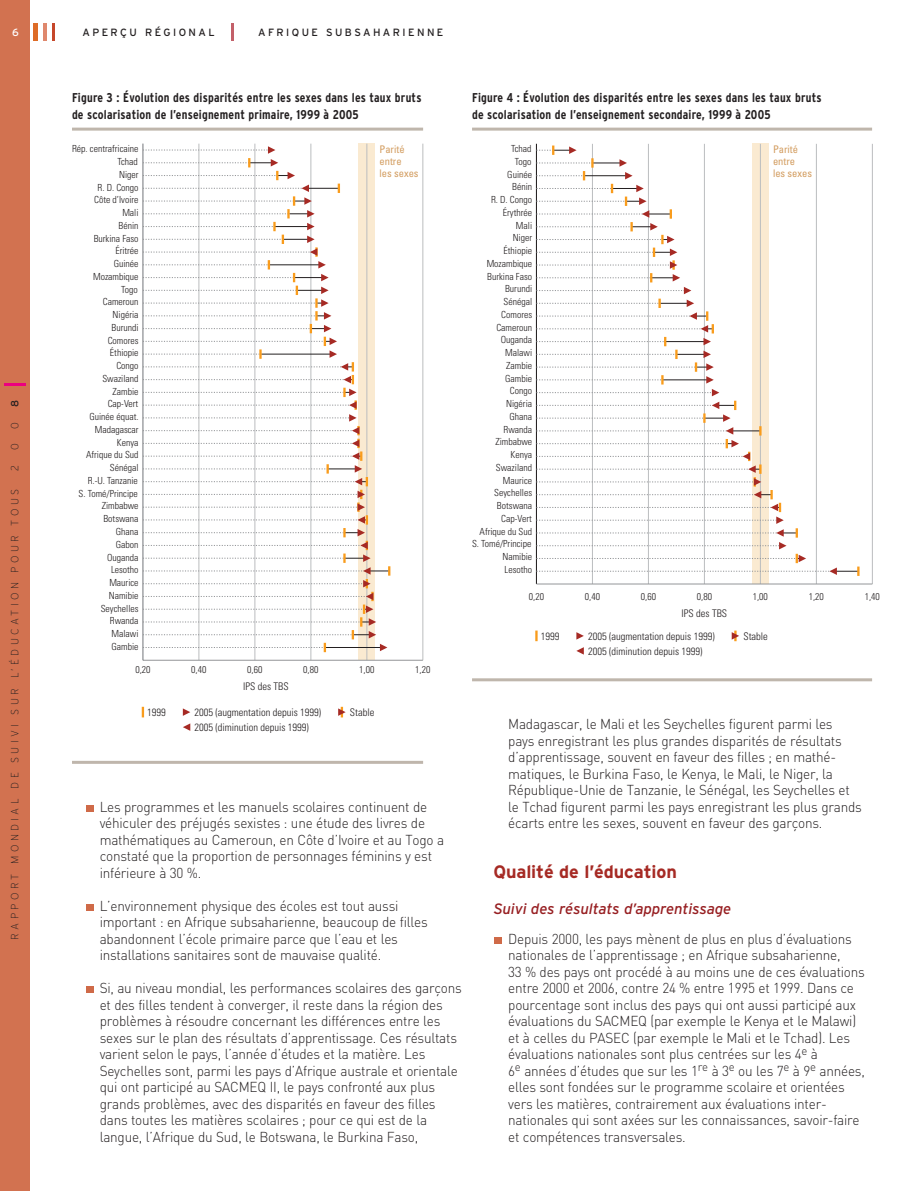
<style>
.page{position:relative;width:915px;height:1191px;background:#fff}
.page>*{position:absolute;margin:0;border:0;box-sizing:border-box;transform-origin:0 0}
.t1{font:700 18px "Interstate";letter-spacing:-.005em;color:#a62a24}
.t2{font:italic 15px "Interstate";letter-spacing:-.005em;color:#971f22}
.t3{font:300 14.25px/16.5px "DIN";letter-spacing:-.015em;color:#231f20;scale:.95 1}
.t4{font:700 condensed 12.75px/16.5px "Interstate";letter-spacing:.015em;color:#231f20}
.t5{font:300 condensed 10.5px "Univers";color:#231f20}
.t6{font:200 10.5px "Interstate";letter-spacing:.325em;color:#231f20}
.t7{font:condensed 10.5px/12px "Univers";color:#d39d60}
.t8{font:10.5px "Interstate";letter-spacing:.23em;color:#231f20}
.t9{font:10.5px "Interstate";color:#fff}
.t10{font:300 condensed 9.75px/12.8px "Univers";color:#231f20;text-align:right}
</style>
<div class="page">
<div style="left:0;top:1px;width:29px;height:1190px;background:#d27250"></div>
<hr style="left:34px;top:24px;width:4px;height:17px;background:#de6c27">
<hr style="left:44px;top:24px;width:3px;height:17px;background:#df886d">
<svg style="left:53px;top:24px;width:2px;height:17px"></svg>
<div style="left:86px;top:986px;width:7px;height:7px;background:#cf6a48"></div>
<div style="left:86px;top:904px;width:7px;height:7px;background:#cf6a48"></div>
<div style="left:86px;top:805px;width:7px;height:7px;background:#cf6a48"></div>
<div style="left:494px;top:937px;width:7px;height:7px;background:#cf6a48"></div>
<hr style="left:231px;top:24px;width:3px;height:17px;background:#c36069">
<hr style="left:4px;top:383px;width:21px;height:2px;background:#ec0080">
<hr style="left:72px;top:128px;width:351px;height:3px;background:#bfb6ac">
<hr style="left:143px;top:144px;width:1px;height:516px;background:#bbbdbf">
<hr style="left:198px;top:144px;width:1px;height:516px;background:#bbbdbf">
<hr style="left:254px;top:144px;width:1px;height:516px;background:#bbbdbf">
<hr style="left:310px;top:144px;width:1px;height:516px;background:#bbbdbf">
<hr style="left:366px;top:144px;width:1px;height:516px;background:#bbbdbf">
<hr style="left:422px;top:144px;width:1px;height:516px;background:#bbbdbf">
<hr style="left:142px;top:144px;width:1px;height:516px;background:#939598">
<hr style="left:143px;top:660px;width:279px;height:1px;background:#939598">
<svg style="left:143px;top:146px;width:247px;height:506px"></svg>
<svg style="left:338px;top:707px;width:7px;height:10px"></svg>
<svg style="left:142px;top:707px;width:2px;height:10px"></svg>
<svg style="left:183px;top:708px;width:7px;height:8px"></svg>
<svg style="left:183px;top:723px;width:7px;height:8px"></svg>
<hr style="left:472px;top:128px;width:399px;height:3px;background:#bfb6ac">
<hr style="left:592px;top:144px;width:1px;height:440px;background:#bbbdbf">
<hr style="left:648px;top:144px;width:1px;height:440px;background:#bbbdbf">
<hr style="left:704px;top:144px;width:1px;height:440px;background:#bbbdbf">
<hr style="left:759px;top:144px;width:1px;height:440px;background:#bbbdbf">
<hr style="left:815px;top:144px;width:1px;height:440px;background:#bbbdbf">
<hr style="left:871px;top:144px;width:1px;height:440px;background:#bbbdbf">
<hr style="left:536px;top:144px;width:1px;height:440px;background:#939598">
<hr style="left:536px;top:583px;width:336px;height:1px;background:#939598">
<svg style="left:536px;top:145px;width:323px;height:431px"></svg>
<svg style="left:731px;top:630px;width:7px;height:11px"></svg>
<svg style="left:535px;top:630px;width:2px;height:11px"></svg>
<svg style="left:576px;top:632px;width:7px;height:7px"></svg>
<svg style="left:576px;top:647px;width:7px;height:7px"></svg>
<hr style="left:72px;top:761px;width:351px;height:3px;background:#bfb6ac">
<hr style="left:472px;top:678px;width:399px;height:3px;background:#bfb6ac">
<p class="t9" style="left:12px;top:28px;width:8px">6</p>
<p class="t8" style="left:11px;top:407px;width:9px;rotate:-90deg">8</p>
<p class="t6" style="left:11px;top:428px;width:8px;rotate:-90deg">0</p>
<p class="t6" style="left:11px;top:471px;width:7px;rotate:-90deg">2</p>
<p class="t6" style="left:11px;top:450px;width:8px;rotate:-90deg">0</p>
<p class="t6" style="left:11px;top:939px;width:452px;rotate:-90deg">RAPPORT MONDIAL DE SUIVI SUR L’ÉDUCATION POUR TOUS</p>
<p class="t8" style="left:82px;top:28px;width:134px">APERÇU RÉGIONAL</p>
<p class="t8" style="left:258px;top:28px;width:187px">AFRIQUE SUBSAHARIENNE</p>
<p class="t4" style="left:72px;top:90px;width:351px">Figure 3 : Évolution des disparités entre les sexes dans les taux bruts de scolarisation de l’enseignement primaire, 1999 à 2005</p>
<p class="t10" style="left:72px;top:143px;width:68px">Rép. centrafricaine<br>Tchad<br>Niger<br>R. D. Congo<br>Côte d’Ivoire<br>Mali<br>Bénin<br>Burkina Faso<br>Éritrée<br>Guinée<br>Mozambique<br>Togo<br>Cameroun<br>Nigéria<br>Burundi<br>Comores<br>Éthiopie<br>Congo<br>Swaziland<br>Zambie<br>Cap-Vert<br>Guinée équat.<br>Madagascar<br>Kenya<br>Afrique du Sud<br>Sénégal<br>R.-U. Tanzanie<br>S. Tomé/Principe<br>Zimbabwe<br>Botswana<br>Ghana<br>Gabon<br>Ouganda<br>Lesotho<br>Maurice<br>Namibie<br>Seychelles<br>Rwanda<br>Malawi<br>Gambie</p>
<p class="t10" style="left:135px;top:664px;width:17px">0,20</p>
<p class="t10" style="left:247px;top:664px;width:17px">0,60</p>
<p class="t7" style="left:379px;top:144px;width:41px">Parité entre<br>les sexes</p>
<p class="t10" style="left:191px;top:664px;width:17px">0,40</p>
<p class="t10" style="left:303px;top:664px;width:17px">0,80</p>
<p class="t10" style="left:359px;top:664px;width:17px">1,00</p>
<p class="t10" style="left:415px;top:664px;width:17px">1,20</p>
<p class="t5" style="left:243px;top:682px;width:47px">IPS des TBS</p>
<p class="t5" style="left:147px;top:708px;width:20px">1999</p>
<p class="t5" style="left:194px;top:708px;width:128px">2005 (augmentation depuis 1999)</p>
<p class="t5" style="left:350px;top:708px;width:26px">Stable</p>
<p class="t5" style="left:194px;top:723px;width:116px">2005 (diminution depuis 1999)</p>
<p class="t3" style="left:100px;top:800px;width:364px">Les programmes et les manuels scolaires continuent de véhiculer des préjugés sexistes : une étude des livres de mathématiques au Cameroun, en Côte d’Ivoire et au Togo a constaté que la proportion de personnages féminins y est inférieure à 30 %.</p>
<p class="t3" style="left:100px;top:899px;width:347px">L’environnement physique des écoles est tout aussi important : en Afrique subsaharienne, beaucoup de filles abandonnent l’école primaire parce que l’eau et les installations sanitaires sont de mauvaise qualité.</p>
<p class="t3" style="left:100px;top:981px;width:382px">Si, au niveau mondial, les performances scolaires des garçons et des filles tendent à converger, il reste dans la région des problèmes à résoudre concernant les différences entre les sexes sur le plan des résultats d’apprentissage. Ces résultats varient selon le pays, l’année d’études et la matière. Les Seychelles sont, parmi les pays d’Afrique australe et orientale qui ont participé au SACMEQ II, le pays confronté aux plus grands problèmes, avec des disparités en faveur des filles dans toutes les matières scolaires ; pour ce qui est de la langue, l’Afrique du Sud, le Botswana, le Burkina Faso,</p>
<p class="t4" style="left:472px;top:90px;width:351px">Figure 4 : Évolution des disparités entre les sexes dans les taux bruts de scolarisation de l’enseignement secondaire, 1999 à 2005</p>
<p class="t10" style="left:472px;top:143px;width:62px">Tchad<br>Togo<br>Guinée<br>Bénin<br>R. D. Congo<br>Érythrée<br>Mali<br>Niger<br>Éthiopie<br>Mozambique<br>Burkina Faso<br>Burundi<br>Sénégal<br>Comores<br>Cameroun<br>Ouganda<br>Malawi<br>Zambie<br>Gambie<br>Congo<br>Nigéria<br>Ghana<br>Rwanda<br>Zimbabwe<br>Kenya<br>Swaziland<br>Maurice<br>Seychelles<br>Botswana<br>Cap-Vert<br>Afrique du Sud<br>S. Tomé/Principe<br>Namibie<br>Lesotho</p>
<p class="t5" style="left:681px;top:609px;width:47px">IPS des TBS</p>
<p class="t7" style="left:772px;top:144px;width:41px">Parité entre<br>les sexes</p>
<p class="t10" style="left:528px;top:591px;width:17px">0,20</p>
<p class="t10" style="left:640px;top:591px;width:17px">0,60</p>
<p class="t10" style="left:584px;top:591px;width:17px">0,40</p>
<p class="t10" style="left:696px;top:591px;width:17px">0,80</p>
<p class="t10" style="left:752px;top:591px;width:17px">1,00</p>
<p class="t10" style="left:808px;top:591px;width:17px">1,20</p>
<p class="t10" style="left:864px;top:591px;width:17px">1,40</p>
<p class="t5" style="left:540px;top:632px;width:20px">1999</p>
<p class="t5" style="left:588px;top:632px;width:128px">2005 (augmentation depuis 1999)</p>
<p class="t5" style="left:743px;top:632px;width:26px">Stable</p>
<p class="t5" style="left:588px;top:647px;width:116px">2005 (diminution depuis 1999)</p>
<p class="t3" style="left:508px;top:717px;width:373px">Madagascar, le Mali et les Seychelles figurent parmi les pays enregistrant les plus grandes disparités de résultats d’apprentissage, souvent en faveur des filles ; en mathé&shy;matiques, le Burkina Faso, le Kenya, le Mali, le Niger, la République-Unie de Tanzanie, le Sénégal, les Seychelles et le Tchad figurent parmi les pays enregistrant les plus grands écarts entre les sexes, souvent en faveur des garçons.</p>
<p class="t1" style="left:493px;top:865px;width:185px">Qualité de l’éducation</p>
<p class="t2" style="left:493px;top:903px;width:239px">Suivi des résultats d’apprentissage</p>
<p class="t3" style="left:508px;top:932px;width:377px">Depuis 2000, les pays mènent de plus en plus d’évaluations nationales de l’apprentissage ; en Afrique subsaharienne,<br>33 % des pays ont procédé à au moins une de ces évaluations entre 2000 et 2006, contre 24 % entre 1995 et 1999. Dans ce pourcentage sont inclus des pays qui ont aussi participé aux évaluations du SACMEQ (par exemple le Kenya et le Malawi) et à celles du PASEC (par exemple le Mali et le Tchad). Les évaluations nationales sont plus centrées sur les 4<sup>e</sup> à<br>6<sup>e</sup> années d’études que sur les 1<sup>re</sup> à 3<sup>e</sup> ou les 7<sup>e</sup> à 9<sup>e</sup> années, elles sont fondées sur le programme scolaire et orientées vers les matières, contrairement aux évaluations inter&shy;nationales qui sont axées sur les connaissances, savoir-faire et compétences transversales.</p>
</div>
